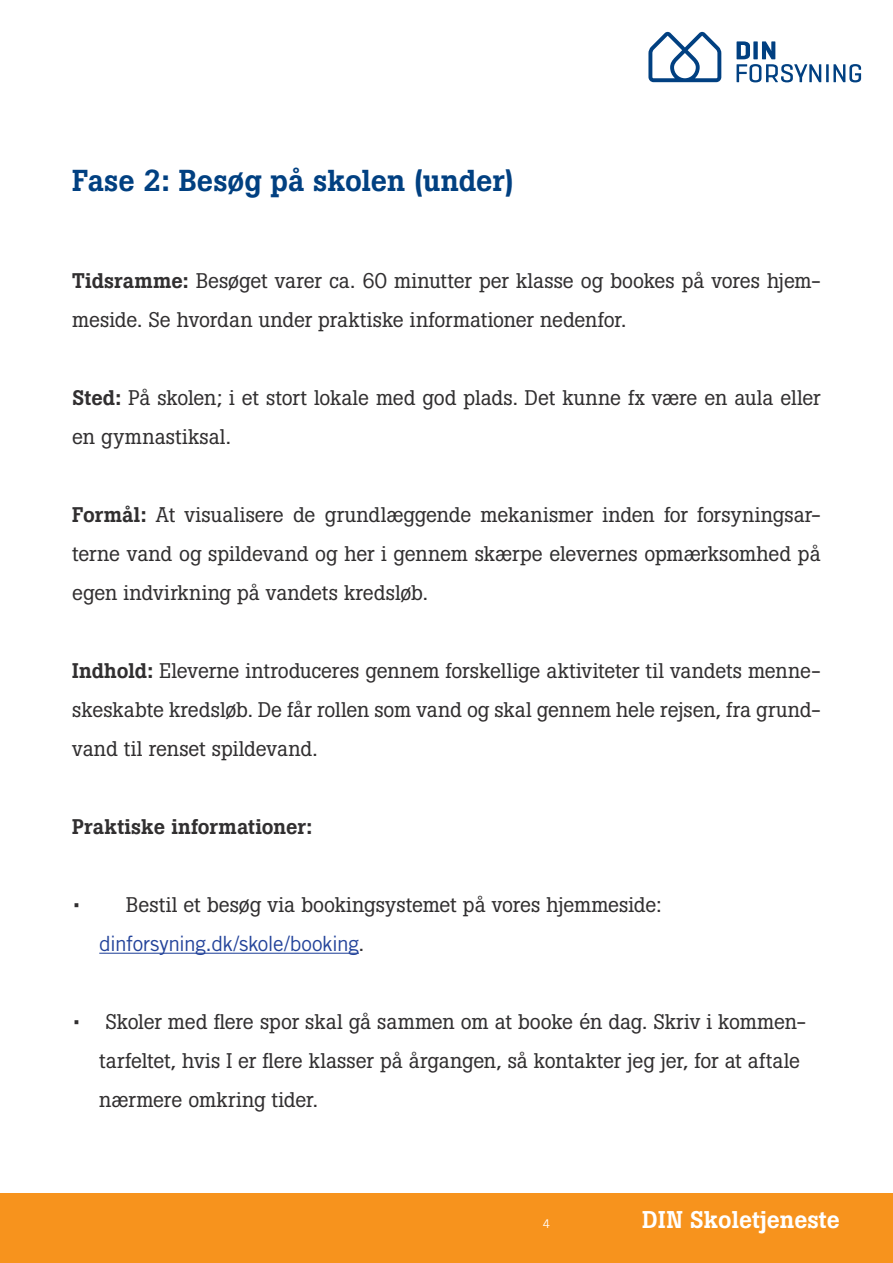
<style>
.page{position:relative;width:893px;height:1263px;background:#fff}
.page>*{position:absolute;margin:0;border:0;box-sizing:border-box;transform-origin:0 0}
.Brødtekst{font:500 30px "Boton";letter-spacing:-.005em;color:#014081}
.t1{font:500 24px "Boton";color:#fff}
.Brødtekst-2{font:21px/39px "Boton";color:#312f30}
.Brødtekst-3{font:500 21px "Boton";color:#312f30}
.t2{font:12px "Trade Gothic LT Std";color:#fff}
.s1{font-weight:500}
.s2{font-family:"Trade Gothic LT Std";color:#23439a}
</style>
<div class="page">
<svg style="left:737px;top:41px;width:84px;height:41px"></svg>
<hr style="left:826px;top:64px;width:3px;height:18px;background:#014081">
<svg style="left:833px;top:64px;width:28px;height:18px"></svg>
<svg style="left:648px;top:32px;width:73px;height:50px"></svg>
<hr style="left:99px;top:953px;width:260px;height:1px;background:#23439a">
<div style="left:0;top:1194px;width:893px;height:69px;background:#f7931d"></div>
<p class="Brødtekst" style="left:72px;top:163px;width:443px">Fase 2: Besøg på skolen (under)</p>
<p class="Brødtekst-2" style="left:72px;top:261px;width:750px"><span class="s1">Tidsramme:</span> Besøget varer ca. 60 minutter per klasse og bookes på vores hjem&shy;meside. Se hvordan under praktiske informationer nedenfor.</p>
<p class="Brødtekst-2" style="left:72px;top:378px;width:750px"><span class="s1">Sted:</span> På skolen; i et stort lokale med god plads. Det kunne fx være en aula eller en gymnastiksal.</p>
<p class="Brødtekst-2" style="left:72px;top:495px;width:750px;text-align:justify"><span class="s1">Formål:</span> At visualisere de grundlæggende mekanismer inden for forsyningsar&shy;terne vand og spildevand og her i gennem skærpe elevernes opmærksomhed på egen indvirkning på vandets kredsløb.</p>
<p class="Brødtekst-2" style="left:72px;top:651px;width:750px;text-align:justify"><span class="s1">Indhold:</span> Eleverne introduceres gennem forskellige aktiviteter til vandets menne&shy;skeskabte kredsløb. De får rollen som vand og skal gennem hele rejsen, fra grund&shy;vand til renset spildevand.</p>
<p class="Brødtekst-3" style="left:72px;top:815px;width:242px">Praktiske informationer:</p>
<p class="Brødtekst-2" style="left:99px;top:885px;width:564px;text-indent:-27px">• Bestil et besøg via bookingsystemet på vores hjemmeside: <span class="s2">dinforsyning.dk/skole/booking</span>.</p>
<p class="Brødtekst-2" style="left:99px;top:1002px;width:708px;text-indent:-27px">• Skoler med flere spor skal gå sammen om at booke én dag. Skriv i kommen&shy;tarfeltet, hvis I er flere klasser på årgangen, så kontakter jeg jer, for at aftale nærmere omkring tider.</p>
<p class="t2" style="left:543px;top:1217px;width:9px">4</p>
<p class="t1" style="left:642px;top:1206px;width:199px">DIN Skoletjeneste</p>
</div>
